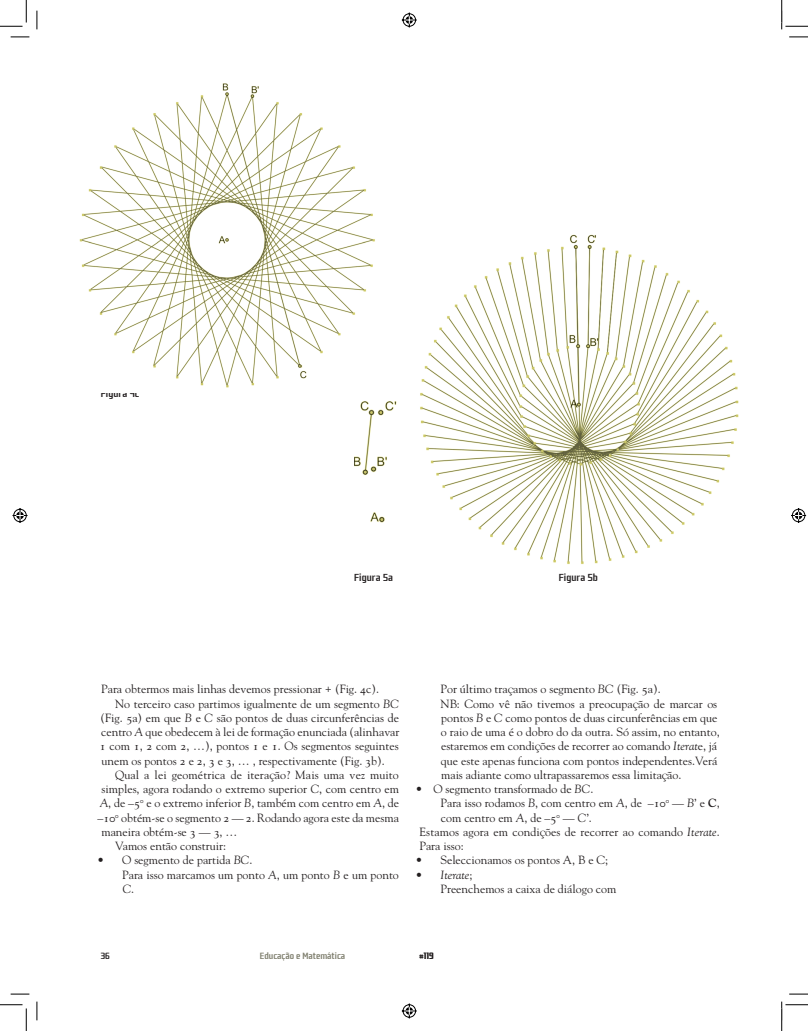
<style>
.page{position:relative;width:808px;height:1031px;background:#fff}
.page>*{position:absolute;margin:0;border:0;box-sizing:border-box;transform-origin:0 0}
.t1{font:11.88px/14.2px "Goudy Std";color:#231f20}
.t2{font:500 11.25px "Fragma";color:#231f20}
.t3{font:500 10px "Fragma";color:#7e7e6d}
.t4{font:900 10px "Fragma";color:#231f20}
.t5{font:500 10px "Fragma";color:#231f20}
.s1{font-style:italic}
.s2{font-weight:700}
</style>
<div class="page">
<img style="left:354px;top:401px;width:43px;height:122px">
<img style="left:420px;top:234px;width:319px;height:331px">
<img style="left:79px;top:83px;width:296px;height:305px">
<svg style="left:11px;top:36px;width:18px;height:2px"></svg>
<svg style="left:789px;top:36px;width:18px;height:2px"></svg>
<svg style="left:11px;top:993px;width:18px;height:1px"></svg>
<svg style="left:789px;top:993px;width:18px;height:1px"></svg>
<svg style="left:36px;top:11px;width:2px;height:18px"></svg>
<svg style="left:36px;top:1001px;width:2px;height:19px"></svg>
<svg style="left:0;top:0;width:27px;height:27px"></svg>
<svg style="left:0;top:1004px;width:27px;height:26px"></svg>
<svg style="left:781px;top:0;width:26px;height:29px"></svg>
<svg style="left:781px;top:1001px;width:26px;height:29px"></svg>
<svg style="left:401px;top:12px;width:16px;height:16px"></svg>
<svg style="left:401px;top:1003px;width:16px;height:16px"></svg>
<svg style="left:12px;top:508px;width:16px;height:15px"></svg>
<svg style="left:791px;top:508px;width:16px;height:15px"></svg>
<p class="t2" style="left:101px;top:387px;width:40px">Figura 4c</p>
<p class="t2" style="left:354px;top:572px;width:40px">Figura 5a</p>
<p class="t2" style="left:558px;top:572px;width:41px">Figura 5b</p>
<p class="t1" style="left:101px;top:683px;width:279px">Para obtermos mais linhas devemos pressionar + (Fig. 4c).</p>
<p class="t1" style="left:115px;top:697px;width:285px">No terceiro caso partimos igualmente de um segmento <span class="s1">BC</span></p>
<p class="t1" style="left:100px;top:711px;width:300px">(Fig. 5a) em que <span class="s1">B</span> e <span class="s1">C</span> são pontos de duas circunferências de</p>
<p class="t1" style="left:101px;top:725px;width:300px">centro <span class="s1">A</span> que obedecem à lei de formação enunciada (alinhavar</p>
<p class="t1" style="left:100px;top:740px;width:300px">1 com 1, 2 com 2, …), pontos 1 e 1. Os segmentos seguintes</p>
<p class="t1" style="left:101px;top:754px;width:284px">unem os pontos 2 e 2, 3 e 3, … , respectivamente (Fig. 3b).</p>
<p class="t1" style="left:115px;top:768px;width:285px">Qual a lei geométrica de iteração? Mais uma vez muito</p>
<p class="t1" style="left:101px;top:782px;width:299px">simples, agora rodando o extremo superior <span class="s1">C</span>, com centro em</p>
<p class="t1" style="left:100px;top:797px;width:301px"><span class="s1">A</span>, de –5<sup>0</sup> e o extremo inferior <span class="s1">B</span>, também com centro em <span class="s1">A</span>, de</p>
<p class="t1" style="left:97px;top:811px;width:303px">–10<sup>0</sup> obtém-se o segmento 2 — 2. Rodando agora este da mesma</p>
<p class="t1" style="left:101px;top:825px;width:137px">maneira obtém-se 3 — 3, …</p>
<p class="t1" style="left:115px;top:839px;width:112px">Vamos então construir:</p>
<p class="t1" style="left:122px;top:854px;width:278px;text-indent:-25px">• O segmento de partida <span class="s1">BC</span>.<br>Para isso marcamos um ponto <span class="s1">A</span>, um ponto <span class="s1">B</span> e um ponto<br><span class="s1">C</span>.</p>
<p class="t1" style="left:440px;top:683px;width:280px">Por último traçamos o segmento <span class="s1">BC</span> (Fig. 5a).<br>NB: Como vê não tivemos a preocupação de marcar os pontos <span class="s1">B</span> e <span class="s1">C</span> como pontos de duas circunferências em que o raio de uma é o dobro do da outra. Só assim, no entanto, estaremos em condições de recorrer ao comando <span class="s1">Iterat</span>e, já que este apenas funciona com pontos independentes.Verá mais adiante como ultrapassaremos essa limitação.</p>
<p class="t1" style="left:415px;top:782px;width:179px">• O segmento transformado de <span class="s1">BC</span>.</p>
<p class="t1" style="left:440px;top:797px;width:280px">Para isso rodamos <span class="s1">B</span>, com centro em <span class="s1">A</span>, de –10<sup>0</sup> — <span class="s1">B</span>’ e <span class="s2">C</span>,</p>
<p class="t1" style="left:441px;top:811px;width:152px">com centro em <span class="s1">A</span>, de –5<sup>0</sup> — <span class="s1">C</span>’.</p>
<p class="t1" style="left:419px;top:825px;width:301px">Estamos agora em condições de recorrer ao comando <span class="s1">Iterate</span>.</p>
<p class="t1" style="left:419px;top:839px;width:46px">Para isso:</p>
<p class="t1" style="left:415px;top:854px;width:194px">• Seleccionamos os pontos A, B e C;</p>
<p class="t1" style="left:440px;top:868px;width:177px;text-indent:-25px">• <span class="s1">Iterate</span>;<br>Preenchemos a caixa de diálogo com</p>
<p class="t5" style="left:101px;top:950px;width:11px">36</p>
<p class="t3" style="left:260px;top:950px;width:87px">Educação e Matemática</p>
<p class="t4" style="left:419px;top:949px;width:16px">#119</p>
</div>
